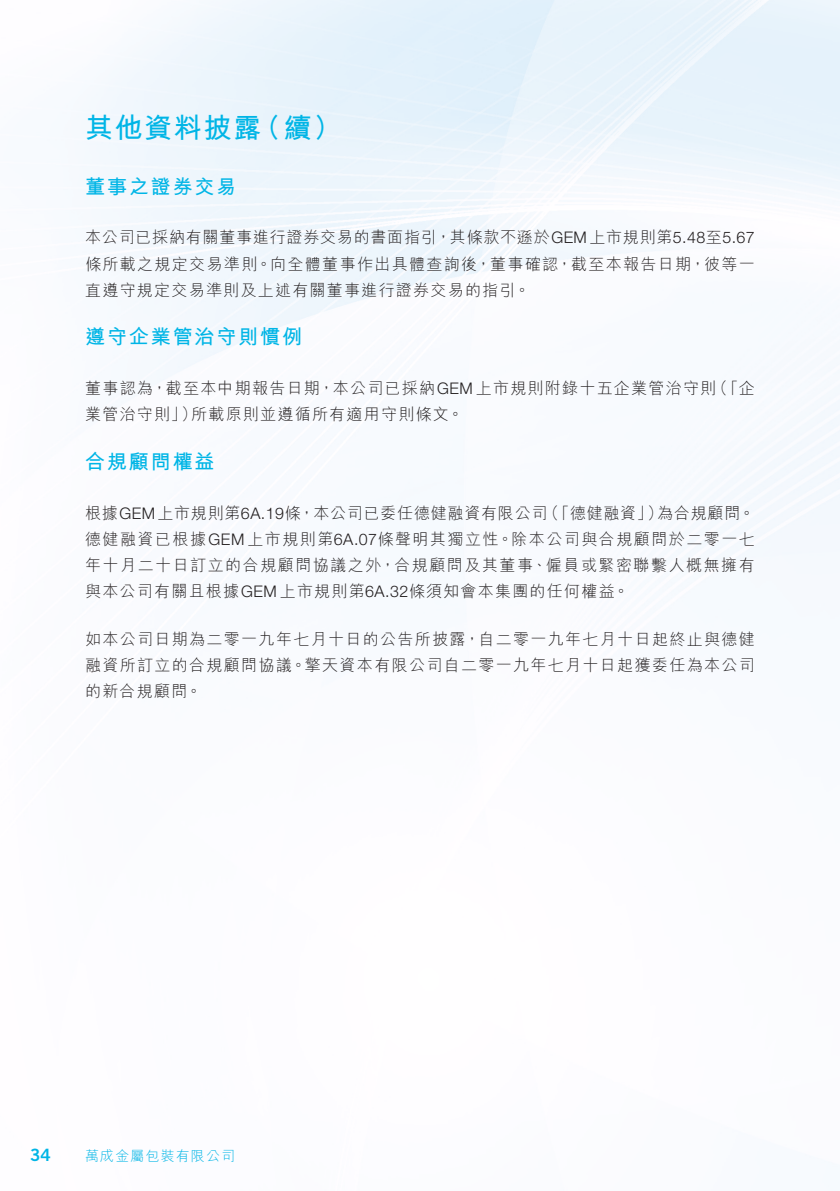
<style>
.page{position:relative;width:840px;height:1191px;background:#fff}
.page>*{position:absolute;margin:0;border:0;box-sizing:border-box;transform-origin:0 0}
.t1{font:700 28px "M Hei HK";letter-spacing:.055em;color:#00b5e6}
.t2{font:700 20px "M Hei HK";letter-spacing:.095em;color:#00b5e6}
.t3{font:17px "Trade Gothic LT Std Bd 2";color:#00b5e6}
.t4{font:300 16px/26px "M Hei HK";letter-spacing:.08em;color:#231f20;text-align:justify}
.t5{font:300 14px "M Hei HK";letter-spacing:.08em;color:#00b5e6}
.s1{font-family:"Helvetica Neue LT Std"}
</style>
<div class="page">
<h1 class="t1" style="left:85px;top:108px;width:177px">其他資料披露</h1>
<p class="t2" style="left:85px;top:172px;width:153px">董事之證券交易</p>
<p class="t4" style="left:85px;top:224px;width:670px">本公司已採納有關董事進行證券交易的書面指引，其條款不遜於<span class="s1">GEM</span>上市規則第<span class="s1">5.48</span>至<span class="s1">5.67</span>條所載之規定交易準則。向全體董事作出具體查詢後，董事確認，截至本報告日期，彼等一直遵守規定交易準則及上述有關董事進行證券交易的指引。</p>
<p class="t2" style="left:85px;top:322px;width:218px">遵守企業管治守則慣例</p>
<p class="t4" style="left:711px;top:375px;width:44px">（「企</p>
<h1 class="t1" style="left:253px;top:108px;width:90px">（續(</h1>
<p class="t4" style="left:191px;top:375px;width:526px;text-indent:-106px">董事認為，截至本中期報告日期，本公司已採納<span class="s1">GEM</span>上市規則附錄十五企業管治守則所載原則並遵循所有適用守則條文。</p>
<p class="t4" style="left:85px;top:401px;width:113px">業管治守則」）</p>
<p class="t2" style="left:85px;top:447px;width:131px">合規顧問權益</p>
<p class="t4" style="left:542px;top:499px;width:122px">（「德健融資」）</p>
<p class="t4" style="left:85px;top:499px;width:671px;text-align:left">根據<span class="s1">GEM</span>上市規則第 <span class="s1">A6 .19</span>條，本公司已委任德健融資有限公司<br>德健融資已根據<span class="s1">GEM</span>上市規則第 <span class="s1">A6 .07</span>條聲明其獨立性。除本公司與合規顧問於二零一七年十月二十日訂立的合規顧問協議之外，合規顧問及其董事、僱員或緊密聯繫人概無擁有與本公司有關且根據<span class="s1">GEM</span>上市規則第 <span class="s1">A6 .32</span>條須知會本集團的任何權益。</p>
<p class="t4" style="left:85px;top:626px;width:670px">如本公司日期為二零一九年七月十日的公告所披露，自二零一九年七月十日起終止與德健融資所訂立的合規顧問協議。擎天資本有限公司自二零一九年七月十日起獲委任為本公司的新合規顧問。</p>
<p class="t4" style="left:657px;top:499px;width:99px">為合規顧問。</p>
<p class="t3" style="left:30px;top:1144px;width:22px">34</p>
<p class="t5" style="left:85px;top:1148px;width:151px">萬成金屬包裝有限公司</p>
</div>
